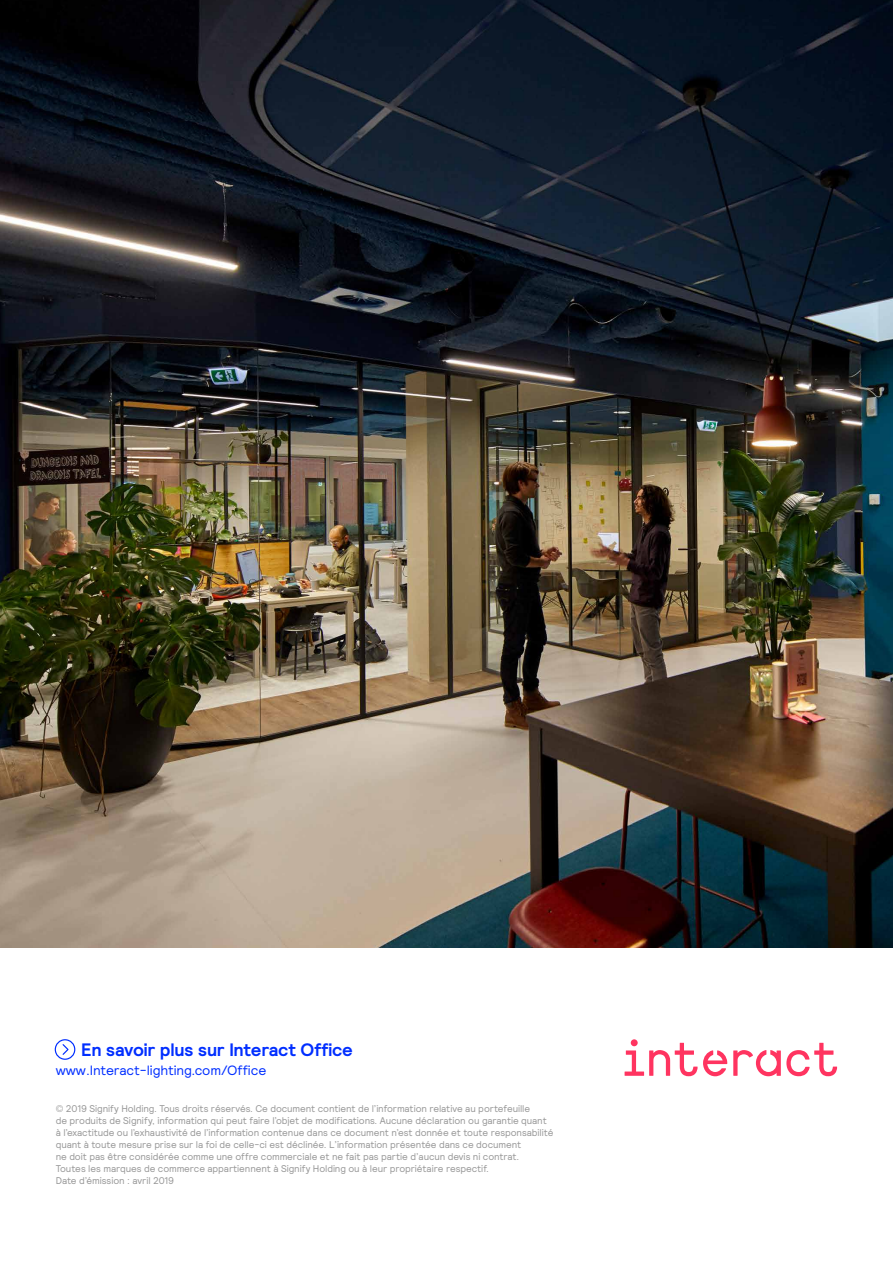
<style>
.page{position:relative;width:893px;height:1263px;background:#fff}
.page>*{position:absolute;margin:0;border:0;box-sizing:border-box;transform-origin:0 0}
.t1{font:700 18px "Relative";letter-spacing:-.01em;color:#002eff}
.t2{font:13.5px "Relative";letter-spacing:-.005em;color:#002eff}
.t3{font:9.75px/12px "Relative";letter-spacing:-.01em;color:#979797}
</style>
<div class="page">
<img style="left:0;top:0;width:893px;height:947px">
<svg style="left:54px;top:1039px;width:22px;height:21px"></svg>
<svg style="left:625px;top:1039px;width:212px;height:37px"></svg>
<h1 class="t1" style="left:81px;top:1038px;width:273px">En savoir plus sur Interact Office</h1>
<h2 class="t2" style="left:56px;top:1062px;width:212px">www.Interact-lighting.com/Office</h2>
<p class="t3" style="left:56px;top:1102px;width:499px">© 2019 Signify Holding. Tous droits réservés. Ce document contient de l’information relative au portefeuille<br>de produits de Signify, information qui peut faire l’objet de modifications. Aucune déclaration ou garantie quant à l’exactitude ou l’exhaustivité de l’information contenue dans ce document n’est donnée et toute responsabilité quant à toute mesure prise sur la foi de celle-ci est déclinée. L’information présentée dans ce document<br>ne doit pas être considérée comme une offre commerciale et ne fait pas partie d’aucun devis ni contrat.<br>Toutes les marques de commerce appartiennent à Signify Holding ou à leur propriétaire respectif.<br>Date d’émission : avril 2019</p>
</div>
